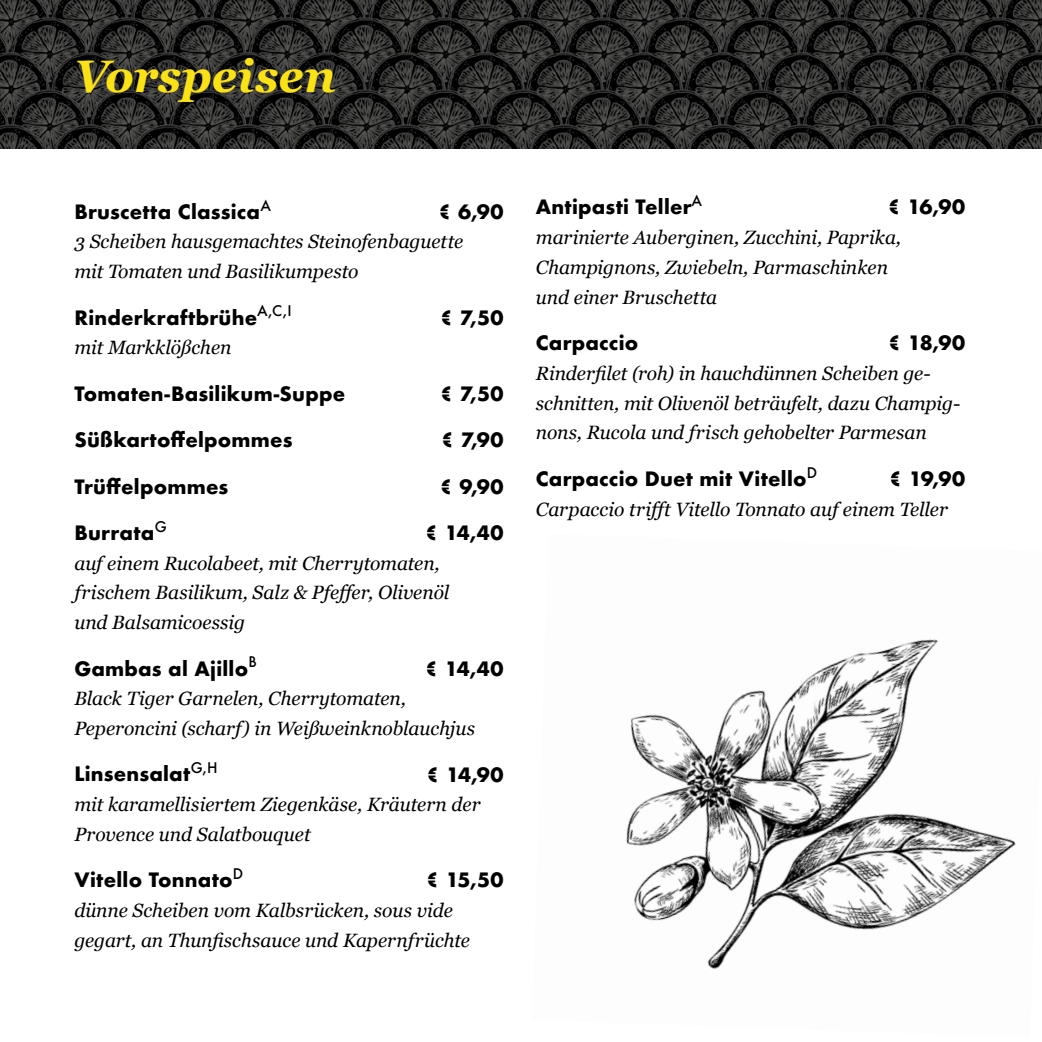
<style>
.page{position:relative;width:1042px;height:1042px;background:#fff}
.page>*{position:absolute;margin:0;border:0;box-sizing:border-box;transform-origin:0 0}
.t1{font:italic 700 45.5px "Georgia";color:#fbe216}
.t2{font:italic 19.25px/29.8px "Georgia";letter-spacing:-.005em;color:#000}
.t3{font:700 19.25px "Futura";letter-spacing:.01em;color:#000}
</style>
<div class="page">
<img style="left:0;top:0;width:1042px;height:149px">
<img style="left:626px;top:639px;width:390px;height:330px">
<h1 class="t1" style="left:74px;top:42px;width:263px">Vorspeisen</h1>
<p class="t3" style="left:74px;top:197px;width:198px">Bruscetta Classica<sup>A</sup></p>
<p class="t3" style="left:438px;top:197px;width:67px">€ 6,90</p>
<p class="t2" style="left:74px;top:226px;width:390px">3 Scheiben hausgemachtes Steinofenbaguette mit Tomaten und Basilikumpesto</p>
<p class="t3" style="left:74px;top:303px;width:219px">Rinderkraftbrühe<sup>A,C,I</sup></p>
<p class="t3" style="left:440px;top:303px;width:65px">€ 7,50</p>
<p class="t2" style="left:74px;top:332px;width:159px">mit Markklößchen</p>
<p class="t3" style="left:74px;top:379px;width:272px">Tomaten-Basilikum-Suppe</p>
<p class="t3" style="left:440px;top:379px;width:65px">€ 7,50</p>
<p class="t3" style="left:74px;top:426px;width:219px">Süßkartoffelpommes</p>
<p class="t3" style="left:441px;top:426px;width:64px">€ 7,90</p>
<p class="t3" style="left:74px;top:472px;width:155px">Trüffelpommes</p>
<p class="t3" style="left:440px;top:472px;width:65px">€ 9,90</p>
<p class="t3" style="left:74px;top:519px;width:94px">Burrata<sup>G</sup></p>
<p class="t3" style="left:425px;top:519px;width:80px">€ 14,40</p>
<p class="t2" style="left:74px;top:547px;width:376px">auf einem Rucolabeet, mit Cherrytomaten, frischem Basilikum, Salz &amp; Pfeffer, Olivenöl und Balsamicoessig</p>
<p class="t3" style="left:74px;top:654px;width:184px">Gambas al Ajillo<sup>B</sup></p>
<p class="t3" style="left:425px;top:654px;width:80px">€ 14,40</p>
<p class="t2" style="left:74px;top:683px;width:402px">Black Tiger Garnelen, Cherrytomaten,<br>Peperoncini (scharf) in Weißweinknoblauchjus</p>
<p class="t3" style="left:74px;top:760px;width:145px">Linsensalat<sup>G,H</sup></p>
<p class="t3" style="left:426px;top:760px;width:79px">€ 14,90</p>
<p class="t2" style="left:74px;top:789px;width:408px">mit karamellisiertem Ziegenkäse, Kräutern der<br>Provence und Salatbouquet</p>
<p class="t3" style="left:74px;top:866px;width:170px">Vitello Tonnato<sup>D</sup></p>
<p class="t3" style="left:426px;top:866px;width:79px">€ 15,50</p>
<p class="t2" style="left:74px;top:895px;width:397px">dünne Scheiben vom Kalbsrücken, sous vide gegart, an Thunfischsauce und Kapernfrüchte</p>
<p class="t3" style="left:536px;top:193px;width:168px">Antipasti Teller<sup>A</sup></p>
<p class="t3" style="left:888px;top:193px;width:79px">€ 16,90</p>
<p class="t2" style="left:536px;top:222px;width:367px">marinierte Auberginen, Zucchini, Paprika,<br>Champignons, Zwiebeln, Parmaschinken und einer Bruschetta</p>
<p class="t3" style="left:536px;top:329px;width:104px">Carpaccio</p>
<p class="t3" style="left:888px;top:329px;width:78px">€ 18,90</p>
<p class="t2" style="left:536px;top:357px;width:426px">Rinderfilet (roh) in hauchdünnen Scheiben ge&shy;schnitten, mit Olivenöl beträufelt, dazu Champig&shy;nons, Rucola und frisch gehobelter Parmesan</p>
<p class="t3" style="left:536px;top:464px;width:283px">Carpaccio Duet mit Vitello<sup>D</sup></p>
<p class="t3" style="left:889px;top:465px;width:77px">€ 19,90</p>
<p class="t2" style="left:536px;top:493px;width:413px">Carpaccio trifft Vitello Tonnato auf einem Teller</p>
</div>
